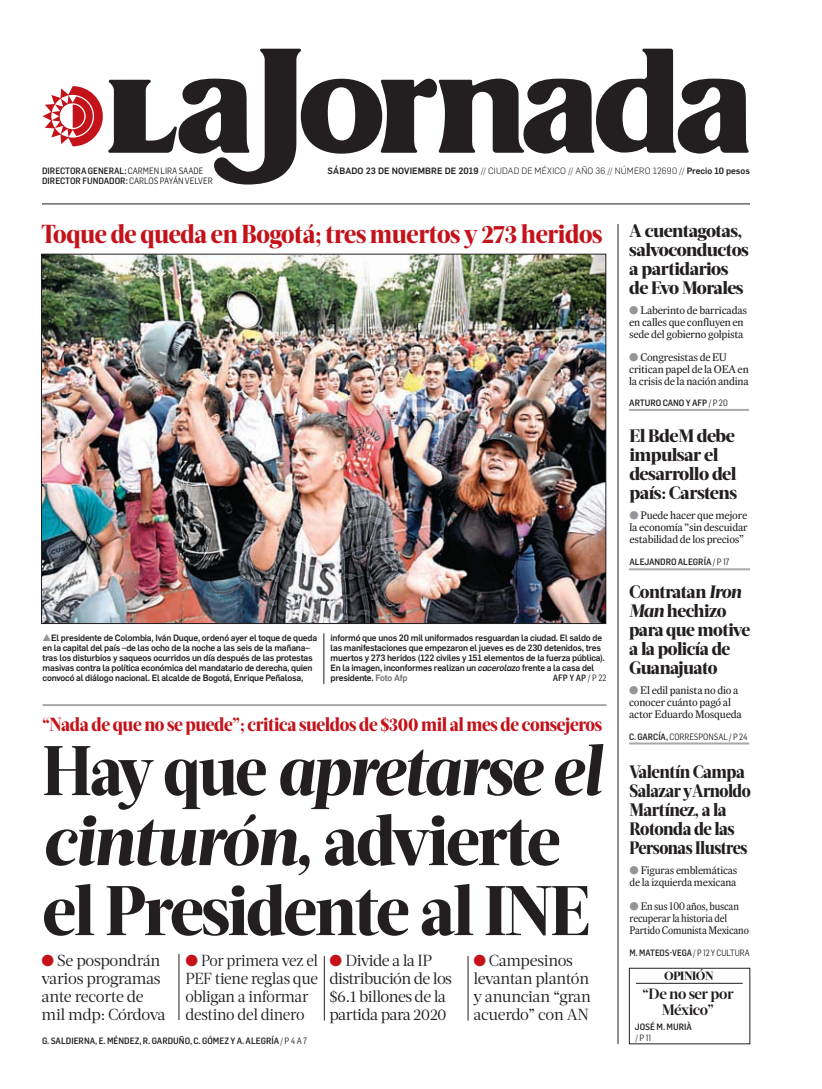
<style>
.page{position:relative;width:822px;height:1089px;background:#fff}
.page>*{position:absolute;margin:0;border:0;box-sizing:border-box;transform-origin:0 0}
.t1{font:800 70px/70px "Acta Headline";letter-spacing:-.03em;color:#231f20;scale:.9 1}
.t2{font:800 26px "Acta Headline";letter-spacing:-.015em;color:#c4121a;scale:.93 1}
.t3{font:800 19px "Acta Headline";letter-spacing:-.02em;color:#c4121a;scale:.91 1}
.t4{font:800 18px/19px "Acta Headline";letter-spacing:-.03em;color:#231f20}
.t5{font:800 18px/19px "Acta Headline";letter-spacing:-.03em;color:#231f20;scale:.93 1}
.t6{font:16px/18px "Acta Deck";letter-spacing:-.025em;color:#231f20}
.t7{font:16px/18px "Acta Deck";letter-spacing:-.025em;color:#231f20;scale:.94 1}
.t8{font:700 15px/16px "Acta Headline";letter-spacing:-.03em;color:#231f20;text-align:center}
.t9{font:800 12px "Acta Headline";letter-spacing:-.04em;color:#231f20}
.t10{font:11px/12px "Expresso Tx";letter-spacing:-.02em;color:#231f20}
.t11{font:11px/12px "Expresso Tx";letter-spacing:-.02em;color:#231f20;scale:.92 1}
.t12{font:500 9px/10px "Flama";letter-spacing:-.02em;color:#231f20}
.t13{font:500 9px "Flama Semicond";color:#231f20}
.t14{font:500 9px "Flama";letter-spacing:.01em;color:#231f20}
.t15{font:9px "Flama Semicond";color:#231f20}
.t16{font:500 9px "Flama Semicond";color:#231f20;scale:.96 1}
.s1{font-weight:400}
.s2{font-weight:300}
.s3{color:#939598}
.s4{font-style:italic}
.s5{font-weight:500}
.s6{color:#6c6d70}
.s7{color:#c4121a}
</style>
<div class="page">
<svg style="left:43px;top:49px;width:706px;height:136px"></svg>
<hr style="left:618px;top:224px;width:1px;height:820px;background:#231f20">
<img style="left:43px;top:256px;width:561px;height:366px">
<hr style="left:42px;top:204px;width:708px;height:1px;background:#231f20">
<hr style="left:324px;top:956px;width:1px;height:65px;background:#231f20">
<hr style="left:468px;top:956px;width:1px;height:65px;background:#231f20">
<hr style="left:179px;top:954px;width:1px;height:66px;background:#231f20">
<hr style="left:324px;top:633px;width:1px;height:51px;background:#231f20">
<hr style="left:629px;top:409px;width:120px;height:2px;background:#a8a9ad">
<hr style="left:629px;top:568px;width:121px;height:2px;background:#a8a9ad">
<hr style="left:629px;top:743px;width:120px;height:2px;background:#a8a9ad">
<hr style="left:43px;top:704px;width:564px;height:2px;background:#a8a9ad">
<div style="left:629px;top:968px;width:121px;height:76px;border:1px solid #231f20"></div>
<hr style="left:636px;top:983px;width:107px;height:1px;background:#231f20">
<p class="t13" style="left:42px;top:168px;width:163px">DIRECTORA GENERAL: <span class="s1">CARMEN LIRA SAADE</span></p>
<p class="t14" style="left:328px;top:168px;width:424px">SÁBADO 23 DE NOVIEMBRE DE 2019 <span class="s2">// CIUDAD DE MÉXICO // AÑO 36 // NÚMERO 12690 //</span> Precio 10 pesos</p>
<p class="t13" style="left:42px;top:178px;width:172px">DIRECTOR FUNDADOR: <span class="s1">CARLOS PAYÁN VELVER</span></p>
<h2 class="t2" style="left:41px;top:224px;width:605px">Toque de queda en Bogotá; tres muertos y 273 heridos</h2>
<h3 class="t4" style="left:629px;top:223px;width:121px">A cuentagotas, salvoconductos a partidarios de Evo Morales</h3>
<p class="t10" style="left:629px;top:305px;width:119px"><span class="s3">●</span> Laberinto de barricadas en calles que confluyen en sede del gobierno golpista</p>
<p class="t10" style="left:629px;top:352px;width:121px"><span class="s3">●</span> Congresistas de EU critican papel de la OEA en la crisis de la nación andina</p>
<p class="t13" style="left:629px;top:400px;width:100px">ARTURO CANO Y AFP <span class="s1">/ P 20</span></p>
<h3 class="t4" style="left:629px;top:428px;width:109px">El BdeM debe impulsar el desarrollo del país: Carstens</h3>
<p class="t10" style="left:629px;top:510px;width:120px;text-align:justify"><span class="s3">●</span> Puede hacer que mejore la economía “sin descuidar estabilidad de los precios”</p>
<p class="t13" style="left:629px;top:559px;width:102px">ALEJANDRO ALEGRÍA <span class="s1">/ P 17</span></p>
<h3 class="t4" style="left:629px;top:583px;width:123px">Contratan <span class="s4">Iron<br>Man</span> hechizo para que motive a la policía de<br>Guanajuato</h3>
<p class="t10" style="left:629px;top:685px;width:114px"><span class="s3">●</span> El edil panista no dio a conocer cuánto pagó al actor Eduardo Mosqueda</p>
<p class="t15" style="left:629px;top:733px;width:120px"><span class="s5">C. GARCÍA,</span> CORRESPONSAL / P 24</p>
<h3 class="t5" style="left:630px;top:764px;width:132px">Valentín Campa<br>Salazar yArnoldo<br>Martínez, a la<br>Rotonda de las<br>Personas Ilustres</h3>
<p class="t10" style="left:630px;top:865px;width:109px"><span class="s3">●</span> Figuras emblemáticas de la izquierda mexicana</p>
<p class="t11" style="left:630px;top:901px;width:131px"><span class="s3">●</span> En sus 100 años, buscan recuperar la historia del<br>Partido Comunista Mexicano</p>
<p class="t16" style="left:630px;top:950px;width:127px">M. MATEOS-VEGA <span class="s1">/ P 12 Y CULTURA</span></p>
<p class="t12" style="left:43px;top:634px;width:276px"><span class="s3">▲</span>El presidente de Colombia, Iván Duque, ordenó ayer el toque de queda en la capital del país –de las ocho de la noche a las seis de la mañana– tras los disturbios y saqueos ocurridos un día después de las protestas masivas contra la política económica del mandatario de derecha, quien convocó al diálogo nacional. El alcalde de Bogotá, Enrique Peñalosa,</p>
<p class="t12" style="left:331px;top:634px;width:276px">informó que unos 20 mil uniformados resguardan la ciudad. El saldo de las manifestaciones que empezaron el jueves es de 230 detenidos, tres muertos y 273 heridos (122 civiles y 151 elementos de la fuerza pública).<br>En la imagen, inconformes realizan un <span class="s4">cacerolazo</span> frente a la casa del presidente. <span class="s6">Foto Afp</span></p>
<p class="t13" style="left:553px;top:675px;width:55px">AFP Y AP <span class="s1">/ P 22</span></p>
<h3 class="t3" style="left:42px;top:717px;width:617px">“Nada de que no se puede”; critica sueldos de $300 mil al mes de consejeros</h3>
<h1 class="t1" style="left:43px;top:742px;width:622px">Hay que <span class="s4">apretarse el cinturón,</span> advierte el Presidente al INE</h1>
<h3 class="t6" style="left:42px;top:953px;width:125px"><span class="s7">●</span> Se pospondrán varios programas ante recorte de mil mdp: Córdova</h3>
<h3 class="t7" style="left:186px;top:953px;width:143px"><span class="s7">●</span> Por primera vez el<br>PEF tiene reglas que obligan a informar destino del dinero</h3>
<h3 class="t6" style="left:329px;top:953px;width:124px"><span class="s7">●</span> Divide a la IP distribución de los $6.1 billones de la partida para 2020</h3>
<h3 class="t6" style="left:473px;top:953px;width:119px"><span class="s7">●</span> Campesinos levantan plantón y anuncian “gran acuerdo” con AN</h3>
<h3 class="t9" style="left:664px;top:971px;width:51px">OPINIÓN</h3>
<h3 class="t8" style="left:642px;top:987px;width:93px">“De no ser por<br>México”</h3>
<p class="t13" style="left:635px;top:1023px;width:59px">JOSÉ M. MURIÀ</p>
<p class="t13" style="left:42px;top:1038px;width:267px">G. SALDIERNA, E. MÉNDEZ, R. GARDUÑO, C. GÓMEZ Y A. ALEGRÍA <span class="s1">/ P 4 A 7</span></p>
<p class="t15" style="left:635px;top:1034px;width:18px">/ P 11</p>
</div>
